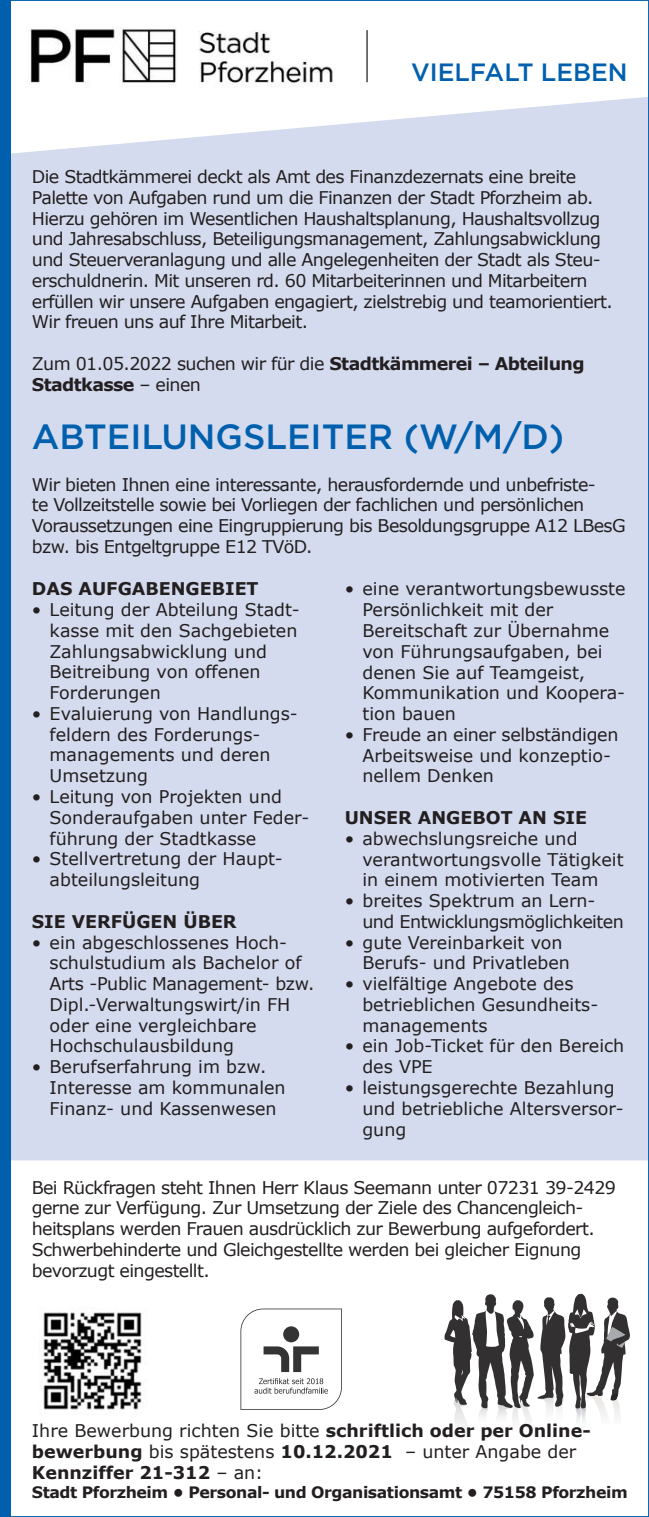
<style>
.page{position:relative;width:649px;height:1517px;background:#fff}
.page>*{position:absolute;margin:0;border:0;box-sizing:border-box;transform-origin:0 0}
.t1{font:500 35px "Gotham";color:#0160ae}
.t2{font:500 25px "Gotham";color:#0160ae}
.t3{font:17.5px/20.8px "Verdana";color:#231f20}
.t4{font:17.5px/20.8px "Verdana";letter-spacing:-.02em;color:#231f20}
.t5{font:700 17.5px "Verdana";color:#231f20}
.t6{font:700 15.75px "Verdana";letter-spacing:-.03em;color:#231f20}
.s1{font-weight:700}
</style>
<div class="page">
<svg style="left:444px;top:1293px;width:185px;height:135px"></svg>
<div style="left:11px;top:97px;width:635px;height:1063px;background:#d4dbee"></div>
<div style="left:0;top:0;width:11px;height:1517px;background:#0160ae"></div>
<hr style="left:366px;top:30px;width:1px;height:52px;background:#231f20">
<svg style="left:240px;top:1308px;width:102px;height:102px"></svg>
<img style="left:41px;top:1312px;width:103px;height:100px">
<img style="left:29px;top:29px;width:304px;height:55px">
<h2 class="t2" style="left:411px;top:58px;width:218px">VIELFALT LEBEN</h2>
<p class="t4" style="left:32px;top:166px;width:582px">Die Stadtkämmerei deckt als Amt des Finanzdezernats eine breite Palette von Aufgaben rund um die Finanzen der Stadt Pforzheim ab.<br>Hierzu gehören im Wesentlichen Haushaltsplanung, Haushaltsvollzug und Jahresabschluss, Beteiligungsmanagement, Zahlungsabwicklung und Steuerveranlagung und alle Angelegenheiten der Stadt als Steu&shy;erschuldnerin. Mit unseren rd. 60 Mitarbeiterinnen und Mitarbeitern erfüllen wir unsere Aufgaben engagiert, zielstrebig und teamorientiert.<br>Wir freuen uns auf Ihre Mitarbeit.</p>
<p class="t4" style="left:32px;top:353px;width:554px">Zum 01.05.2022 suchen wir für die <span class="s1">Stadtkämmerei – Abteilung<br>Stadtkasse</span> – einen</p>
<h1 class="t1" style="left:32px;top:417px;width:533px">ABTEILUNGSLEITER (W/M/D)</h1>
<p class="t4" style="left:32px;top:473px;width:595px">Wir bieten Ihnen eine interessante, herausfordernde und unbefriste-<br>te Vollzeitstelle sowie bei Vorliegen der fachlichen und persönlichen Voraussetzungen eine Eingruppierung bis Besoldungsgruppe A12 LBesG bzw. bis Entgeltgruppe E12 TVöD.</p>
<p class="t5" style="left:32px;top:576px;width:228px">DAS AUFGABENGEBIET</p>
<p class="t3" style="left:50px;top:599px;width:251px;text-indent:-18px">• Leitung der Abteilung Stadt&shy;kasse mit den Sachgebieten<br>Zahlungsabwicklung und<br>Beitreibung von offenen<br>Forderungen</p>
<p class="t3" style="left:50px;top:703px;width:249px;text-indent:-18px">• Evaluierung von Handlungs&shy;feldern des Forderungs&shy;managements und deren<br>Umsetzung</p>
<p class="t3" style="left:50px;top:786px;width:261px;text-indent:-18px">• Leitung von Projekten und<br>Sonderaufgaben unter Feder&shy;führung der Stadtkasse</p>
<p class="t3" style="left:50px;top:848px;width:234px;text-indent:-18px">• Stellvertretung der Haupt&shy;abteilungsleitung</p>
<p class="t5" style="left:32px;top:909px;width:206px">SIE VERFÜGEN ÜBER</p>
<p class="t3" style="left:50px;top:931px;width:266px;text-indent:-18px">• ein abgeschlossenes Hoch&shy;schulstudium als Bachelor of<br>Arts -Public Management- bzw.<br>Dipl.-Verwaltungswirt/in FH oder eine vergleichbare<br>Hochschulausbildung</p>
<p class="t3" style="left:49px;top:1056px;width:237px;text-indent:-18px">• Berufserfahrung im bzw.<br>Interesse am kommunalen<br>Finanz- und Kassenwesen</p>
<p class="t3" style="left:362px;top:578px;width:264px;text-indent:-18px">• eine verantwortungsbewusste<br>Persönlichkeit mit der<br>Bereitschaft zur Übernahme von Führungsaufgaben, bei denen Sie auf Teamgeist,<br>Kommunikation und Koopera&shy;tion bauen</p>
<p class="t3" style="left:362px;top:724px;width:257px;text-indent:-18px">• Freude an einer selbständigen<br>Arbeitsweise und konzeptio&shy;nellem Denken</p>
<p class="t5" style="left:344px;top:805px;width:244px">UNSER ANGEBOT AN SIE</p>
<p class="t3" style="left:362px;top:828px;width:262px;text-indent:-18px">• abwechslungsreiche und verantwortungsvolle Tätigkeit in einem motivierten Team</p>
<p class="t4" style="left:362px;top:890px;width:263px;text-indent:-18px">• breites Spektrum an Lern&shy;und Entwicklungsmöglichkeiten</p>
<p class="t3" style="left:362px;top:931px;width:209px;text-indent:-18px">• gute Vereinbarkeit von<br>Berufs- und Privatleben</p>
<p class="t3" style="left:362px;top:973px;width:237px;text-indent:-18px">• vielfältige Angebote des betrieblichen Gesundheits&shy;managements</p>
<p class="t3" style="left:362px;top:1035px;width:263px;text-indent:-18px">• ein Job-Ticket für den Bereich des VPE</p>
<p class="t3" style="left:362px;top:1077px;width:263px;text-indent:-18px">• leistungsgerechte Bezahlung und betriebliche Altersversor&shy;gung</p>
<p class="t4" style="left:32px;top:1176px;width:585px">Bei Rückfragen steht Ihnen Herr Klaus Seemann unter 07231 39-2429 gerne zur Verfügung. Zur Umsetzung der Ziele des Chancengleich&shy;heitsplans werden Frauen ausdrücklich zur Bewerbung aufgefordert.<br>Schwerbehinderte und Gleichgestellte werden bei gleicher Eignung bevorzugt eingestellt.</p>
<p class="t3" style="left:32px;top:1420px;width:560px">Ihre Bewerbung richten Sie bitte <span class="s1">schriftlich oder per Online&shy;bewerbung</span> bis spätestens <span class="s1">10.12.2021</span> – unter Angabe der<br><span class="s1">Kennziffer 21-312</span> – an:</p>
<p class="t6" style="left:32px;top:1480px;width:597px">Stadt Pforzheim • Personal- und Organisationsamt • 75158 Pforzheim</p>
</div>
